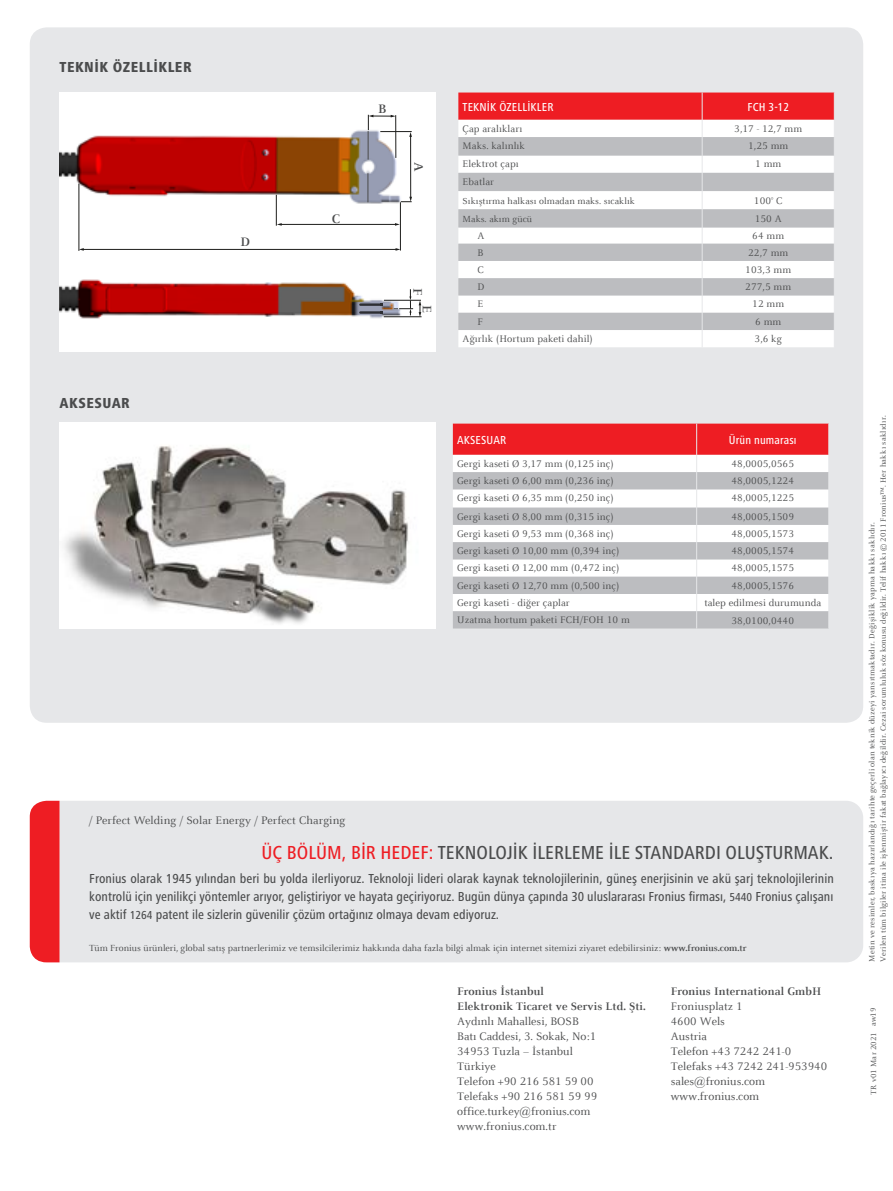
<style>
.page{position:relative;width:893px;height:1191px;background:#fff}
.page>*{position:absolute;margin:0;border:0;box-sizing:border-box;transform-origin:0 0}
.t1{font:500 condensed 19.5px "Frutiger Next LTW1 G";color:#4b4c4d}
.t2{font:800 condensed 15px "Frutiger Next LTW1 G";letter-spacing:.03em;color:#4b4c4d}
.t3{font:500 condensed 13.5px/18px "Frutiger Next LTW1 G";color:#4b4c4d;text-align:justify}
.t4{font:700 13.5px "Celeste Offc Pro";color:#4b4c4d}
.t5{font:12px/15px "Celeste Offc Pro";color:#4b4c4d}
.t6{font:700 12px/15px "Celeste Offc Pro";letter-spacing:.01em;color:#4b4c4d}
.t7{font:500 condensed 12px "Frutiger Next LTW1 G";letter-spacing:.01em;color:#fff}
.t8{font:10.5px "Celeste Offc Pro";letter-spacing:.01em;color:#4b4c4d}
.t9{font:9.75px "Celeste Offc Pro";color:#4b4c4d}
.t10{font:8.25px/11.2px "Celeste Offc Pro";letter-spacing:.03em;color:#4b4c4d}
.s1{color:#ee1d23}
.s2{font-size:12px}
.s3{font-weight:700}
</style>
<div class="page">
<div style="left:30px;top:27px;width:833px;height:696px;background:#e6e7e9;border-radius:17px"></div>
<div style="left:60px;top:92px;width:372px;height:259px;background:#fff"></div>
<img style="left:60px;top:279px;width:352px;height:40px">
<hr style="left:360px;top:303px;width:21px;height:3px;background:#2d2e33">
<hr style="left:360px;top:311px;width:21px;height:3px;background:#2d2e33">
<svg style="left:380px;top:303px;width:2px;height:11px"></svg>
<img style="left:60px;top:114px;width:352px;height:117px">
<hr style="left:79px;top:184px;width:1px;height:67px;background:#1d1d1b">
<hr style="left:400px;top:202px;width:1px;height:48px;background:#1d1d1b">
<hr style="left:83px;top:249px;width:313px;height:1px;background:#1d1d1b">
<svg style="left:79px;top:248px;width:5px;height:3px"></svg>
<hr style="left:276px;top:195px;width:1px;height:31px;background:#1d1d1b">
<hr style="left:281px;top:224px;width:115px;height:1px;background:#1d1d1b">
<svg style="left:395px;top:223px;width:5px;height:3px"></svg>
<svg style="left:277px;top:223px;width:5px;height:3px"></svg>
<svg style="left:368px;top:173px;width:1px;height:29px"></svg>
<svg style="left:368px;top:115px;width:28px;height:45px"></svg>
<hr style="left:380px;top:131px;width:32px;height:1px;background:#1d1d1b">
<hr style="left:410px;top:136px;width:1px;height:62px;background:#1d1d1b">
<svg style="left:401px;top:197px;width:11px;height:5px"></svg>
<svg style="left:409px;top:132px;width:3px;height:5px"></svg>
<hr style="left:384px;top:300px;width:37px;height:1px;background:#1d1d1b">
<hr style="left:384px;top:316px;width:38px;height:1px;background:#1d1d1b">
<svg style="left:419px;top:300px;width:2px;height:17px"></svg>
<svg style="left:394px;top:289px;width:19px;height:26px"></svg>
<img style="left:60px;top:423px;width:376px;height:205px">
<div style="left:60px;top:801px;width:803px;height:161px;background:#e6e7e9"></div>
<div style="left:30px;top:800px;width:30px;height:162px;background:#ee1d23"></div>
<svg style="left:458px;top:93px;width:377px;height:254px;background:#e0cbcd"></svg>
<svg style="left:453px;top:423px;width:376px;height:205px;background:#e0c0c3"></svg>
<hr style="left:696px;top:423px;width:1px;height:32px;background:#e6e7e9">
<hr style="left:828px;top:423px;width:1px;height:32px;background:#e6e7e9">
<h2 class="t2" style="left:60px;top:58px;width:134px">TEKNIK ÖZELLIKLER</h2>
<h2 class="t2" style="left:60px;top:394px;width:72px">AKSESUAR</h2>
<p class="t4" style="left:241px;top:233px;width:11px">D</p>
<p class="t4" style="left:332px;top:210px;width:10px">C</p>
<p class="t4" style="left:378px;top:101px;width:10px">B</p>
<p class="t4" style="left:427px;top:162px;width:11px;rotate:90deg">A</p>
<p class="t4" style="left:426px;top:288px;width:9px;rotate:90deg">F</p>
<p class="t4" style="left:436px;top:305px;width:9px;rotate:90deg">E</p>
<p class="t7" style="left:463px;top:100px;width:92px">TEKNİK ÖZELLİKLER</p>
<p class="t7" style="left:747px;top:100px;width:43px">FCH 3-12</p>
<p class="t8" style="left:463px;top:122px;width:61px">Çap aralıkları</p>
<p class="t8" style="left:734px;top:122px;width:69px">3,17 - 12,7 mm</p>
<p class="t8" style="left:463px;top:139px;width:64px">Maks. kalınlık</p>
<p class="t8" style="left:748px;top:139px;width:42px">1,25 mm</p>
<p class="t8" style="left:463px;top:158px;width:58px">Elektrot çapı</p>
<p class="t8" style="left:755px;top:158px;width:28px">1 mm</p>
<p class="t8" style="left:463px;top:175px;width:33px">Ebatlar</p>
<p class="t9" style="left:463px;top:195px;width:174px">Sıkıştırma halkası olmadan maks. sıcaklık</p>
<p class="t8" style="left:754px;top:194px;width:30px">100° C</p>
<p class="t9" style="left:463px;top:213px;width:71px">Maks. akım gücü</p>
<p class="t8" style="left:755px;top:212px;width:28px">150 A</p>
<p class="t8" style="left:478px;top:230px;width:9px">A</p>
<p class="t8" style="left:752px;top:230px;width:33px">64 mm</p>
<p class="t8" style="left:478px;top:246px;width:8px">B</p>
<p class="t8" style="left:748px;top:246px;width:42px">22,7 mm</p>
<p class="t8" style="left:478px;top:263px;width:8px">C</p>
<p class="t8" style="left:745px;top:263px;width:47px">103,3 mm</p>
<p class="t8" style="left:478px;top:280px;width:8px">D</p>
<p class="t8" style="left:745px;top:280px;width:47px">277,5 mm</p>
<p class="t8" style="left:478px;top:298px;width:7px">E</p>
<p class="t8" style="left:752px;top:298px;width:33px">12 mm</p>
<p class="t8" style="left:478px;top:315px;width:7px">F</p>
<p class="t8" style="left:755px;top:315px;width:28px">6 mm</p>
<p class="t8" style="left:463px;top:332px;width:132px">Ağırlık (Hortum paketi dahil)</p>
<p class="t8" style="left:755px;top:333px;width:29px">3,6 kg</p>
<p class="t7" style="left:457px;top:433px;width:51px">AKSESUAR</p>
<p class="t7" style="left:729px;top:433px;width:69px">Ürün numarası</p>
<p class="t8" style="left:457px;top:457px;width:158px">Gergi kaseti Ø 3,17 mm (0,125 inç)</p>
<p class="t8" style="left:731px;top:457px;width:64px">48,0005,0565</p>
<p class="t8" style="left:457px;top:474px;width:158px">Gergi kaseti Ø 6,00 mm (0,236 inç)</p>
<p class="t8" style="left:731px;top:474px;width:64px">48,0005,1224</p>
<p class="t8" style="left:457px;top:491px;width:158px">Gergi kaseti Ø 6,35 mm (0,250 inç)</p>
<p class="t8" style="left:731px;top:491px;width:64px">48,0005,1225</p>
<p class="t8" style="left:457px;top:510px;width:158px">Gergi kaseti Ø 8,00 mm (0,315 inç)</p>
<p class="t8" style="left:731px;top:510px;width:64px">48,0005,1509</p>
<p class="t8" style="left:457px;top:527px;width:158px">Gergi kaseti Ø 9,53 mm (0,368 inç)</p>
<p class="t8" style="left:731px;top:527px;width:64px">48,0005,1573</p>
<p class="t8" style="left:457px;top:544px;width:164px">Gergi kaseti Ø 10,00 mm (0,394 inç)</p>
<p class="t8" style="left:731px;top:544px;width:64px">48,0005,1574</p>
<p class="t8" style="left:457px;top:561px;width:164px">Gergi kaseti Ø 12,00 mm (0,472 inç)</p>
<p class="t8" style="left:731px;top:561px;width:64px">48,0005,1575</p>
<p class="t8" style="left:457px;top:579px;width:164px">Gergi kaseti Ø 12,70 mm (0,500 inç)</p>
<p class="t8" style="left:731px;top:579px;width:64px">48,0005,1576</p>
<p class="t8" style="left:457px;top:596px;width:114px">Gergi kaseti - diğer çaplar</p>
<p class="t8" style="left:704px;top:596px;width:118px">talep edilmesi durumunda</p>
<p class="t8" style="left:457px;top:613px;width:174px">Uzatma hortum paketi FCH/FOH 10 m</p>
<p class="t8" style="left:731px;top:614px;width:64px">38,0100,0440</p>
<p class="t5" style="left:89px;top:812px;width:258px">/ Perfect Welding / Solar Energy / Perfect Charging</p>
<h1 class="t1" style="left:262px;top:841px;width:573px"><span class="s1">ÜÇ BÖLÜM, BİR HEDEF:</span> TEKNOLOJİK İLERLEME İLE STANDARDI OLUŞTURMAK.</h1>
<p class="t3" style="left:89px;top:869px;width:746px">Fronius olarak 1945 yılından beri bu yolda ilerliyoruz. Teknoloji lideri olarak kaynak teknolojilerinin, güneş enerjisinin ve akü şarj teknolojilerinin kontrolü için yenilikçi yöntemler arıyor, geliştiriyor ve hayata geçiriyoruz. Bugün dünya çapında 30 uluslararası Fronius firması, <span class="s2">5440</span> Fronius çalışanı ve aktif <span class="s2">1264</span> patent ile sizlerin güvenilir çözüm ortağınız olmaya devam ediyoruz.</p>
<p class="t9" style="left:89px;top:941px;width:659px">Tüm Fronius ürünleri, global satış partnerlerimiz ve temsilcilerimiz hakkında daha fazla bilgi almak için internet sitemizi ziyaret edebilirsiniz: <span class="s3">www.fronius.com.tr</span></p>
<p class="t6" style="left:457px;top:983px;width:190px">Fronius İstanbul<br>Elektronik Ticaret ve Servis Ltd. Şti.</p>
<p class="t5" style="left:457px;top:1013px;width:142px">Aydınlı Mahallesi, BOSB<br>Batı Caddesi, 3. Sokak, No:1<br>34953 Tuzla – İstanbul<br>Türkiye<br>Telefon +90 216 581 59 00<br>Telefaks +90 216 581 59 99 office.turkey@fronius.com www.fronius.com.tr</p>
<p class="t6" style="left:671px;top:983px;width:152px">Fronius International GmbH</p>
<p class="t5" style="left:671px;top:998px;width:158px">Froniusplatz 1<br>4600 Wels<br>Austria<br>Telefon +43 7242 241-0<br>Telefaks +43 7242 241-953940 sales@fronius.com www.fronius.com</p>
<p class="t10" style="left:866px;top:961px;width:547px;rotate:-90deg">Metin ve resimler, baskıya hazırlandığı tarihte geçerli olan teknik düzeyi yansıtmaktadır. Değişiklik yapma hakkı saklıdır.<br>Verilen tüm bilgiler itina ile işlenmiştir fakat bağlayıcı değildir. Cezai sorumluluk söz konusu değildir. Telif hakkı © 2011 Fronius™. Her hakkı saklıdır.</p>
<p class="t10" style="left:868px;top:1026px;width:20px;rotate:-90deg">aw19</p>
<p class="t10" style="left:868px;top:1095px;width:64px;rotate:-90deg">TR v01 Mar 2021</p>
</div>
